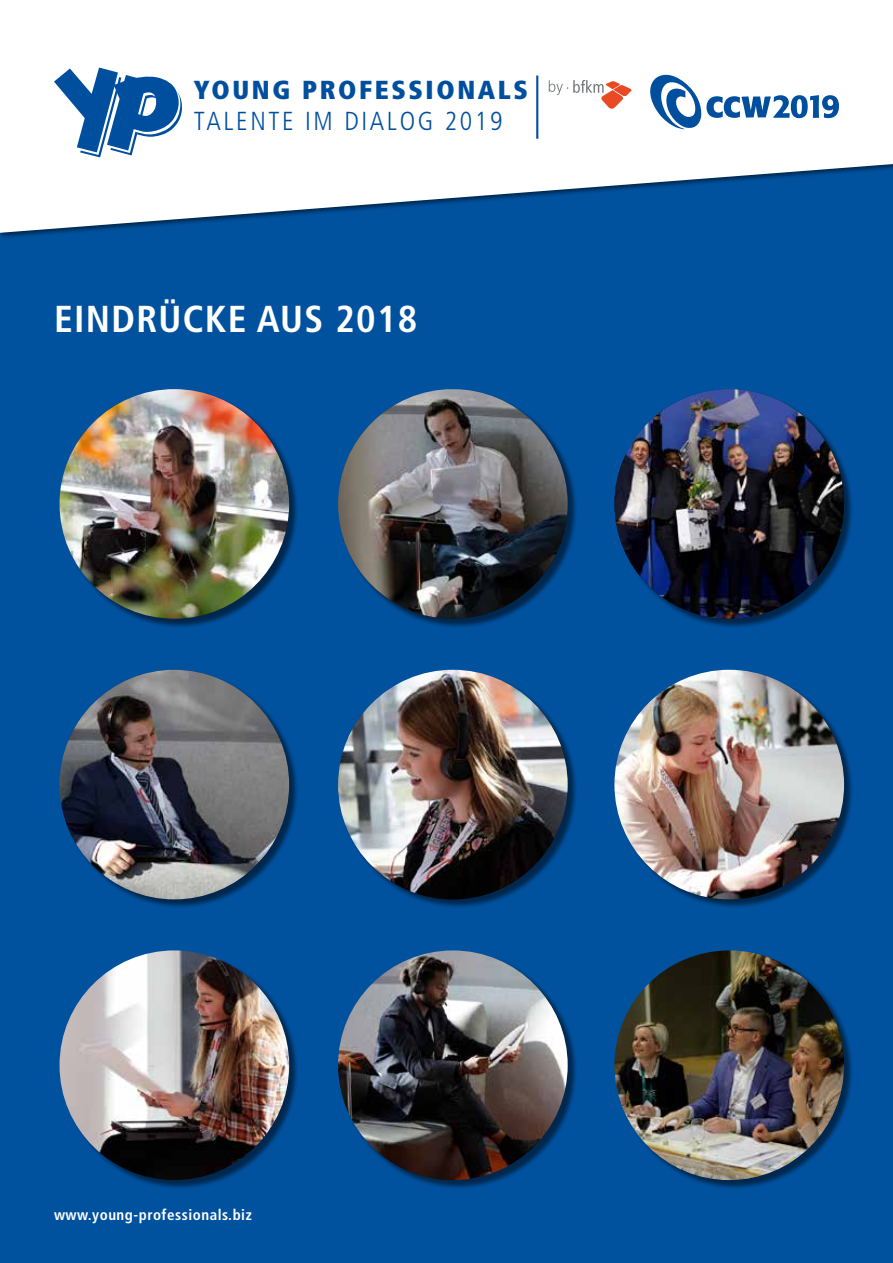
<style>
.page{position:relative;width:893px;height:1263px;background:#00519e}
.page>*{position:absolute;margin:0;border:0;box-sizing:border-box;transform-origin:0 0}
.t1{font:700 condensed 37.5px "Frutiger";letter-spacing:.035em;color:#fff}
.t2{font:300 condensed 26.1px "Frutiger";letter-spacing:.1em;color:#004f9f}
.t3{font:900 condensed 26.1px "Frutiger";letter-spacing:.1em;color:#004f9f}
.t4{font:700 condensed 15px "Frutiger";letter-spacing:.035em;color:#fff}
</style>
<div class="page">
<svg style="left:0;top:0;width:893px;height:233px;background:#d4e1ed"></svg>
<hr style="left:536px;top:76px;width:2px;height:63px;background:#004f9f">
<svg style="left:54px;top:68px;width:129px;height:89px"></svg>
<svg style="left:549px;top:80px;width:82px;height:29px;background:#f0d4ce"></svg>
<svg style="left:650px;top:75px;width:189px;height:54px"></svg>
<div style="left:61px;top:390px;width:237px;height:238px;background:#000;opacity:.5"></div>
<div style="left:60px;top:389px;width:229px;height:230px;background:#000;opacity:.5"></div>
<img style="left:60px;top:389px;width:229px;height:230px;border-radius:115px">
<div style="left:339px;top:390px;width:238px;height:238px;background:#000;opacity:.5"></div>
<div style="left:338px;top:389px;width:230px;height:230px;background:#000;opacity:.5"></div>
<img style="left:338px;top:389px;width:230px;height:230px;border-radius:115px">
<div style="left:616px;top:390px;width:237px;height:238px;background:#000;opacity:.5"></div>
<div style="left:614px;top:389px;width:230px;height:230px;background:#000;opacity:.5"></div>
<img style="left:614px;top:389px;width:230px;height:230px;border-radius:115px">
<div style="left:61px;top:671px;width:237px;height:238px;background:#000;opacity:.5"></div>
<div style="left:61px;top:670px;width:228px;height:229px;background:#000;opacity:.5"></div>
<img style="left:60px;top:670px;width:229px;height:229px;border-radius:115px">
<div style="left:339px;top:671px;width:238px;height:238px;background:#000;opacity:.5"></div>
<div style="left:338px;top:671px;width:230px;height:228px;background:#000;opacity:.5"></div>
<img style="left:338px;top:670px;width:230px;height:229px;border-radius:115px">
<div style="left:616px;top:671px;width:237px;height:238px;background:#000;opacity:.5"></div>
<div style="left:616px;top:671px;width:228px;height:228px;background:#000;opacity:.5"></div>
<img style="left:614px;top:670px;width:230px;height:229px;border-radius:115px">
<div style="left:61px;top:952px;width:237px;height:237px;background:#000;opacity:.5"></div>
<img style="left:60px;top:950px;width:229px;height:230px;border-radius:115px">
<div style="left:339px;top:952px;width:238px;height:237px;background:#000;opacity:.5"></div>
<img style="left:338px;top:950px;width:230px;height:230px;border-radius:115px">
<div style="left:616px;top:952px;width:237px;height:237px;background:#000;opacity:.5"></div>
<img style="left:614px;top:950px;width:230px;height:230px;border-radius:115px">
<h2 class="t3" style="left:194px;top:74px;width:335px">YOUNG PROFESSIONALS</h2>
<h2 class="t2" style="left:194px;top:106px;width:310px">TALENTE IM DIALOG 2019</h2>
<h1 class="t1" style="left:54px;top:297px;width:365px">EINDRÜCKE AUS 2018</h1>
<p class="t4" style="left:54px;top:1206px;width:199px">www.young-professionals.biz</p>
</div>
